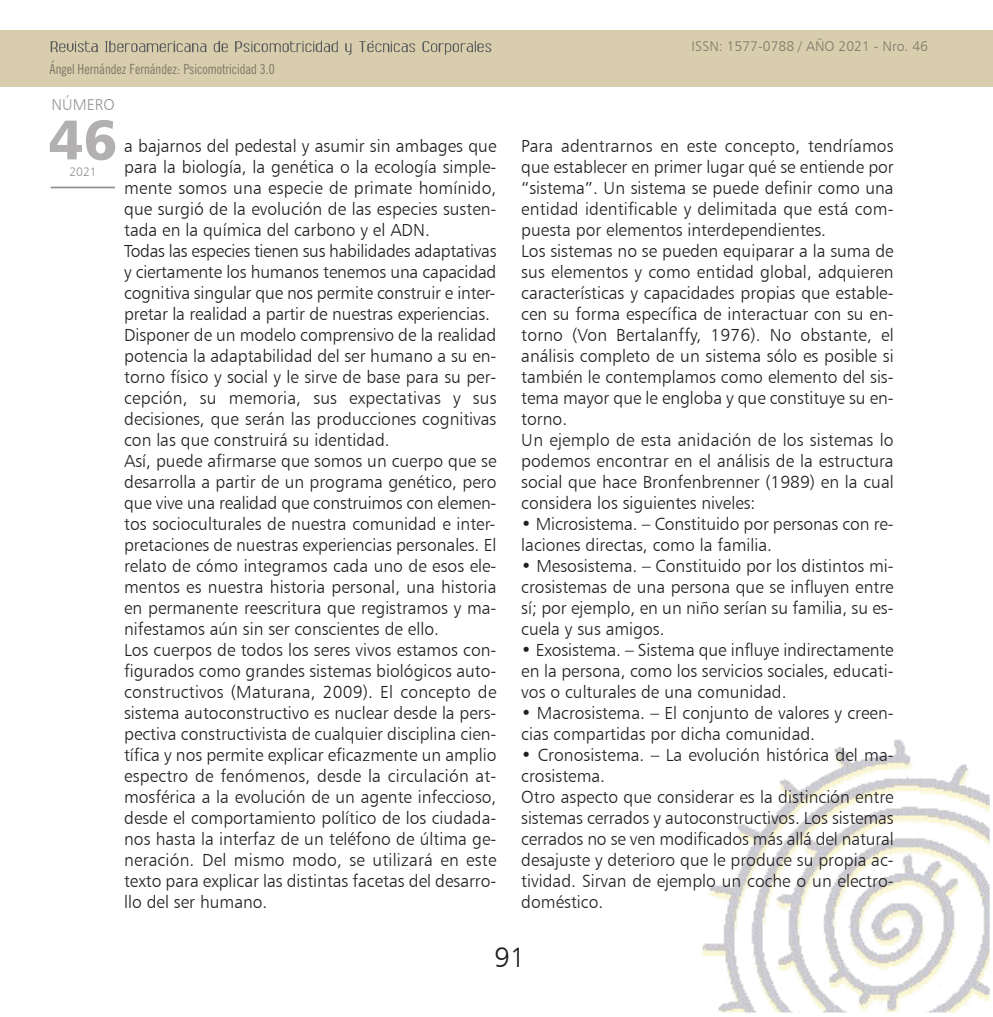
<style>
.page{position:relative;width:993px;height:1017px;background:#fff}
.page>*{position:absolute;margin:0;border:0;box-sizing:border-box;transform-origin:0 0}
.t1{font:56px "Humanist 777 BT Black B";color:rgb(35 31 32/.35)}
.t2{font:28px "Humanist 777 BT Light B";color:#231f20}
.t3{font:17.5px/21px "Humanist 777 BT Light B";color:#231f20;text-align:justify}
.t4{font:15.75px "Humanist 777 BT Light B";color:#939598}
.t5{font:condensed 14px "News Gothic BT";color:rgb(35 31 32/.5)}
.t6{font:14px "Humanist 777 BT Light B";color:rgb(35 31 32/.5)}
.t7{font:12.25px "Humanist 777 BT Light B";color:rgb(35 31 32/.5)}
</style>
<div class="page">
<img style="left:702px;top:739px;width:287px;height:273px">
<div style="left:0;top:30px;width:992px;height:57px;background:#d8ceae"></div>
<svg style="left:105px;top:41px;width:101px;height:11px"></svg>
<svg style="left:214px;top:41px;width:14px;height:11px"></svg>
<svg style="left:235px;top:41px;width:103px;height:11px"></svg>
<svg style="left:345px;top:43px;width:6px;height:12px"></svg>
<svg style="left:422px;top:41px;width:69px;height:14px"></svg>
<svg style="left:51px;top:41px;width:47px;height:11px"></svg>
<svg style="left:359px;top:40px;width:56px;height:12px"></svg>
<hr style="left:51px;top:187px;width:64px;height:1px;background:#918f8f">
<p class="t5" style="left:49px;top:63px;width:227px">Ángel Hernández Fernández: Psicomotricidad 3.0</p>
<p class="t4" style="left:51px;top:95px;width:65px">NÚMERO</p>
<p class="t1" style="left:48px;top:104px;width:70px">46</p>
<p class="t7" style="left:69px;top:164px;width:29px">2021</p>
<p class="t3" style="left:124px;top:135px;width:374px">a bajarnos del pedestal y asumir sin ambages que para la biología, la genética o la ecología simple&shy;mente somos una especie de primate homínido, que surgió de la evolución de las especies susten&shy;tada en la química del carbono y el ADN.</p>
<p class="t3" style="left:124px;top:240px;width:374px">Todas las especies tienen sus habilidades adaptativas y ciertamente los humanos tenemos una capacidad cognitiva singular que nos permite construir e inter&shy;pretar la realidad a partir de nuestras experiencias.</p>
<p class="t3" style="left:124px;top:324px;width:374px">Disponer de un modelo comprensivo de la realidad potencia la adaptabilidad del ser humano a su en&shy;torno físico y social y le sirve de base para su per&shy;cepción, su memoria, sus expectativas y sus decisiones, que serán las producciones cognitivas con las que construirá su identidad.</p>
<p class="t3" style="left:124px;top:450px;width:374px">Así, puede afirmarse que somos un cuerpo que se desarrolla a partir de un programa genético, pero que vive una realidad que construimos con elemen&shy;tos socioculturales de nuestra comunidad e inter&shy;pretaciones de nuestras experiencias personales. El relato de cómo integramos cada uno de esos ele&shy;mentos es nuestra historia personal, una historia en permanente reescritura que registramos y ma&shy;nifestamos aún sin ser conscientes de ello.</p>
<p class="t3" style="left:124px;top:639px;width:374px">Los cuerpos de todos los seres vivos estamos con&shy;figurados como grandes sistemas biológicos auto&shy;constructivos (Maturana, 2009). El concepto de sistema autoconstructivo es nuclear desde la pers&shy;pectiva constructivista de cualquier disciplina cien&shy;tífica y nos permite explicar eficazmente un amplio espectro de fenómenos, desde la circulación at&shy;mosférica a la evolución de un agente infeccioso, desde el comportamiento político de los ciudada&shy;nos hasta la interfaz de un teléfono de última ge&shy;neración. Del mismo modo, se utilizará en este texto para explicar las distintas facetas del desarro&shy;llo del ser humano.</p>
<p class="t6" style="left:691px;top:37px;width:238px">ISSN: 1577-0788 / AÑO 2021 - Nro. 46</p>
<p class="t3" style="left:521px;top:135px;width:374px">Para adentrarnos en este concepto, tendríamos que establecer en primer lugar qué se entiende por “sistema”. Un sistema se puede definir como una entidad identificable y delimitada que está com&shy;puesta por elementos interdependientes.</p>
<p class="t3" style="left:521px;top:240px;width:374px">Los sistemas no se pueden equiparar a la suma de sus elementos y como entidad global, adquieren características y capacidades propias que estable&shy;cen su forma específica de interactuar con su en&shy;torno (Von Bertalanffy, 1976). No obstante, el análisis completo de un sistema sólo es posible si también le contemplamos como elemento del sis&shy;tema mayor que le engloba y que constituye su en&shy;torno.</p>
<p class="t3" style="left:521px;top:429px;width:374px">Un ejemplo de esta anidación de los sistemas lo podemos encontrar en el análisis de la estructura social que hace Bronfenbrenner (1989) en la cual considera los siguientes niveles:</p>
<p class="t3" style="left:521px;top:513px;width:374px">• Microsistema. – Constituido por personas con re&shy;laciones directas, como la familia.</p>
<p class="t3" style="left:521px;top:555px;width:374px">• Mesosistema. – Constituido por los distintos mi&shy;crosistemas de una persona que se influyen entre sí; por ejemplo, en un niño serían su familia, su es&shy;cuela y sus amigos.</p>
<p class="t3" style="left:521px;top:639px;width:374px">• Exosistema. – Sistema que influye indirectamente en la persona, como los servicios sociales, educati&shy;vos o culturales de una comunidad.</p>
<p class="t3" style="left:521px;top:702px;width:374px">• Macrosistema. – El conjunto de valores y creen&shy;cias compartidas por dicha comunidad.</p>
<p class="t3" style="left:521px;top:744px;width:374px">• Cronosistema. – La evolución histórica del ma&shy;crosistema.</p>
<p class="t3" style="left:521px;top:786px;width:374px">Otro aspecto que considerar es la distinción entre sistemas cerrados y autoconstructivos. Los sistemas cerrados no se ven modificados más allá del natural desajuste y deterioro que le produce su propia ac&shy;tividad. Sirvan de ejemplo un coche o un electro&shy;doméstico.</p>
<p class="t2" style="left:494px;top:940px;width:33px">91</p>
</div>
